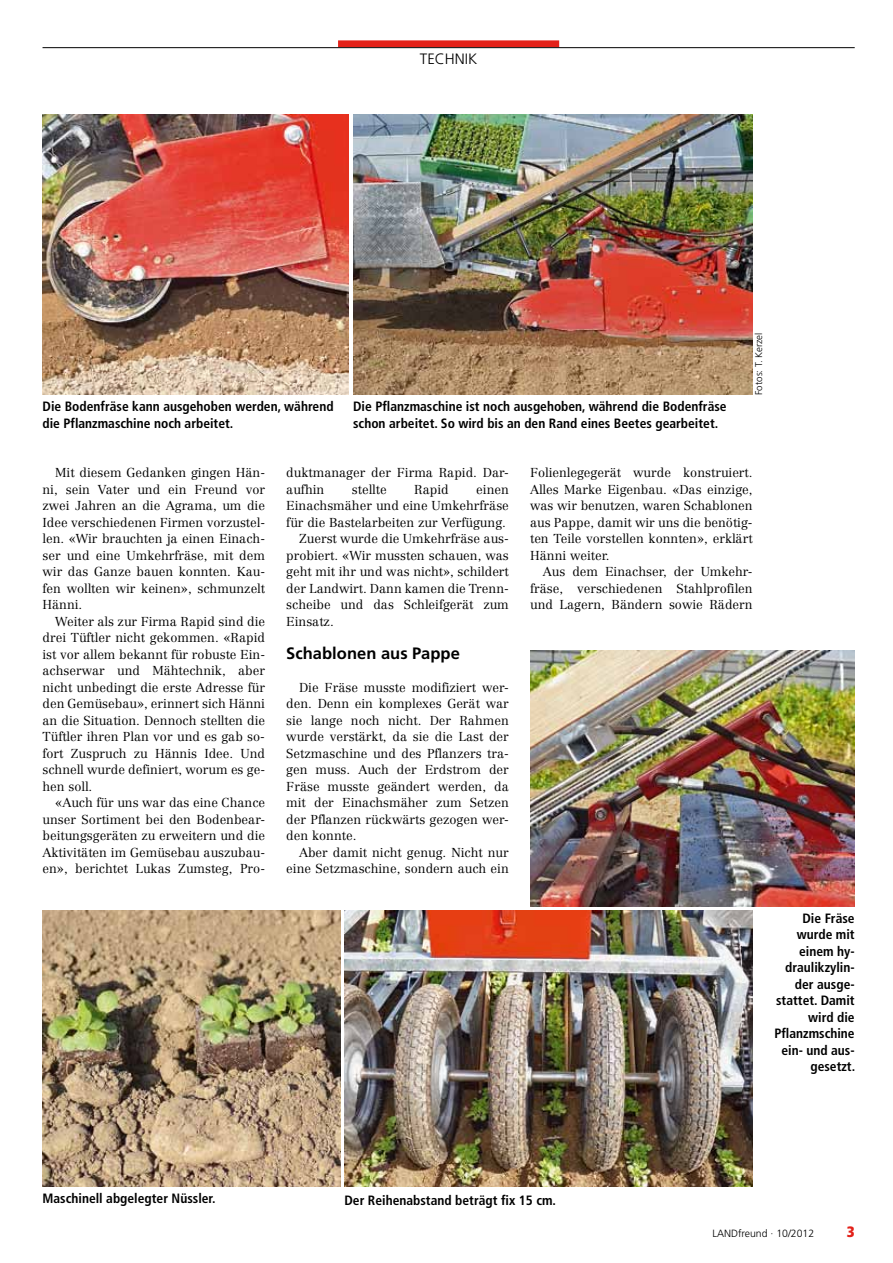
<style>
.page{position:relative;width:893px;height:1263px;background:#fff}
.page>*{position:absolute;margin:0;border:0;box-sizing:border-box;transform-origin:0 0}
.t1{font:700 16.5px "Frutiger LT";color:#000}
.t2{font:300 15px "Frutiger LT";color:#000}
.t3{font:900 condensed 15px "Frutiger LT";color:#e32119}
.t4{font:700 condensed 13.5px/16.5px "Frutiger LT";color:#000}
.t5{font:300 12.75px/16.5px "Centennial LT";color:#000;text-align:justify}
.t6{font:300 10.5px "Frutiger LT";color:#000}
.t7{font:300 9.75px "Frutiger LT";color:#000}
</style>
<div class="page">
<div style="left:338px;top:40px;width:221px;height:7px;background:#e32119"></div>
<hr style="left:43px;top:47px;width:812px;height:1px;background:#000">
<img style="left:43px;top:911px;width:297px;height:276px">
<img style="left:530px;top:651px;width:325px;height:255px">
<img style="left:344px;top:911px;width:409px;height:276px">
<img style="left:353px;top:115px;width:400px;height:280px">
<img style="left:43px;top:115px;width:306px;height:280px">
<p class="t2" style="left:420px;top:51px;width:59px">TECHNIK</p>
<p class="t4" style="left:43px;top:398px;width:293px">Die Bodenfräse kann ausgehoben werden, während die Pflanzmaschine noch arbeitet.</p>
<p class="t4" style="left:353px;top:398px;width:375px">Die Pflanzmaschine ist noch ausgehoben, während die Bodenfräse schon arbeitet. So wird bis an den Rand eines Beetes gearbeitet.</p>
<p class="t7" style="left:753px;top:395px;width:64px;rotate:-90deg">FOTOS: T. KERZEL</p>
<p class="t5" style="left:43px;top:465px;width:224px;text-indent:13px">Mit diesem Gedanken gingen Hän&shy;ni, sein Vater und ein Freund vor zwei Jahren an die Agrama, um die Idee verschiedenen Firmen vorzustel&shy;len. «Wir brauchten ja einen Einach&shy;ser und eine Umkehrfräse, mit dem wir das Ganze bauen konnten. Kau&shy;fen wollten wir keinen», schmunzelt Hänni.</p>
<p class="t5" style="left:43px;top:613px;width:224px;text-indent:13px">Weiter als zur Firma Rapid sind die drei Tüftler nicht gekommen. «Rapid ist vor allem bekannt für robuste Ein&shy;achserwar und Mähtechnik, aber nicht unbedingt die erste Adresse für den Gemüsebau», erinnert sich Hänni an die Situation. Dennoch stellten die Tüftler ihren Plan vor und es gab so&shy;fort Zuspruch zu Hännis Idee. Und schnell wurde definiert, worum es ge&shy;hen soll.</p>
<p class="t5" style="left:43px;top:795px;width:224px;text-indent:13px">«Auch für uns war das eine Chance unser Sortiment bei den Bodenbear&shy;beitungsgeräten zu erweitern und die Aktivitäten im Gemüsebau auszubau&shy;en», berichtet Lukas Zumsteg, Pro-</p>
<p class="t5" style="left:286px;top:465px;width:224px">duktmanager der Firma Rapid. Dar&shy;aufhin</p>
<p class="t5" style="left:352px;top:481px;width:36px">stellte</p>
<p class="t5" style="left:414px;top:481px;width:36px">Rapid</p>
<p class="t5" style="left:476px;top:481px;width:34px">einen</p>
<p class="t5" style="left:286px;top:498px;width:224px">Einachsmäher und eine Umkehrfräse</p>
<p class="t5" style="left:286px;top:514px;width:221px">für die Bastelarbeiten zur Verfügung.</p>
<p class="t5" style="left:299px;top:531px;width:211px">Zuerst wurde die Umkehrfräse aus-</p>
<p class="t5" style="left:286px;top:547px;width:224px">probiert. «Wir mussten schauen, was</p>
<p class="t5" style="left:286px;top:564px;width:224px">geht mit ihr und was nicht», schildert</p>
<p class="t5" style="left:286px;top:580px;width:224px">der Landwirt. Dann kamen die Trenn-</p>
<p class="t5" style="left:286px;top:597px;width:224px">scheibe und das Schleifgerät zum</p>
<p class="t5" style="left:286px;top:613px;width:49px">Einsatz.</p>
<p class="t1" style="left:286px;top:643px;width:175px">Schablonen aus Pappe</p>
<p class="t5" style="left:286px;top:679px;width:224px;text-indent:13px">Die Fräse musste modifiziert wer&shy;den. Denn ein komplexes Gerät war sie lange noch nicht. Der Rahmen wurde verstärkt, da sie die Last der Setzmaschine und des Pflanzers tra&shy;gen muss. Auch der Erdstrom der Fräse musste geändert werden, da mit der Einachsmäher zum Setzen der Pflanzen rückwärts gezogen wer&shy;den konnte.</p>
<p class="t5" style="left:286px;top:844px;width:224px;text-align:right">Aber damit nicht genug. Nicht nur eine Setzmaschine, sondern auch ein</p>
<p class="t5" style="left:530px;top:465px;width:224px">Folienlegegerät wurde konstruiert.<br>Alles Marke Eigenbau. «Das einzige, was wir benutzen, waren Schablonen aus Pappe, damit wir uns die benötig&shy;ten Teile vorstellen konnten», erklärt Hänni weiter.</p>
<p class="t5" style="left:530px;top:564px;width:224px;text-indent:13px">Aus dem Einachser, der Umkehr&shy;fräse, verschiedenen Stahlprofilen und Lagern, Bändern sowie Rädern</p>
<p class="t4" style="left:774px;top:910px;width:82px;text-align:right">Die Fräse wurde mit einem hy&shy;draulikzylin&shy;der ausge&shy;stattet. Damit wird die<br>Pflanzmschine ein- und aus&shy;gesetzt.</p>
<p class="t4" style="left:43px;top:1190px;width:174px">Maschinell abgelegter Nüssler.</p>
<p class="t4" style="left:344px;top:1191px;width:213px">Der Reihenabstand beträgt fix 15 cm.</p>
<p class="t6" style="left:712px;top:1227px;width:103px">LANDFREUND · 10/2012</p>
<p class="t3" style="left:847px;top:1223px;width:9px">3</p>
</div>
